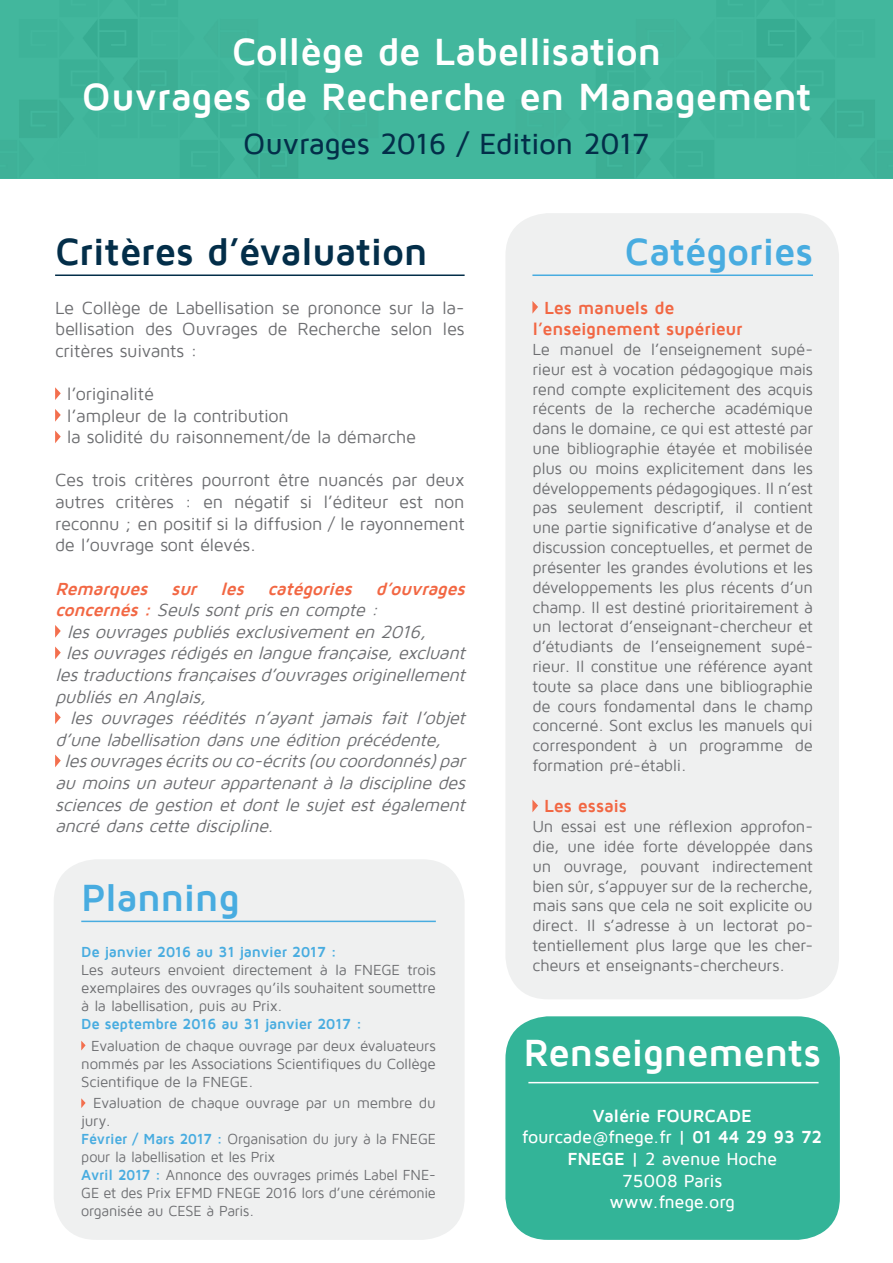
<style>
.page{position:relative;width:893px;height:1263px;background:#fff}
.page>*{position:absolute;margin:0;border:0;box-sizing:border-box;transform-origin:0 0}
.t1{font:700 39px "Maven Pro";letter-spacing:-.015em;color:#fff}
.t2{font:700 39px "Maven Pro";letter-spacing:-.015em;color:#032e49}
.t3{font:700 39px "Maven Pro";letter-spacing:-.015em;color:#48ace0}
.t4{font:500 30px "Maven Pro";letter-spacing:-.015em;color:#032e49}
.t5{font:italic 18px/21.6px "Maven Pro";color:#6c6d70;text-align:justify}
.t6{font:18px/21.6px "Maven Pro";letter-spacing:-.015em;color:#6c6d70;text-align:justify}
.t7{font:500 18px "Maven Pro";letter-spacing:-.01em;color:#fff}
.t8{font:italic 700 18px/21.6px "Maven Pro";color:#f26743}
.t9{font:700 18px "Maven Pro";letter-spacing:-.015em;color:#f26743}
.t10{font:700 18px "Maven Pro";letter-spacing:-.01em;color:#fff}
.t11{font:16.5px/19.8px "Maven Pro";letter-spacing:-.015em;color:#6c6d70;text-align:justify}
.t12{font:15px/18px "Maven Pro";letter-spacing:-.015em;color:#6c6d70}
.t13{font:15px/18px "Maven Pro";letter-spacing:-.015em;color:#6c6d70;scale:.96 1}
.s1{font-weight:400;color:#6c6d70}
.s2{font-weight:700;color:#48ace0}
.s3{font-weight:700}
</style>
<div class="page">
<img style="left:0;top:0;width:893px;height:179px">
<svg style="left:55px;top:387px;width:6px;height:13px"></svg>
<svg style="left:55px;top:409px;width:6px;height:13px"></svg>
<svg style="left:55px;top:430px;width:6px;height:13px"></svg>
<svg style="left:55px;top:625px;width:6px;height:13px"></svg>
<svg style="left:55px;top:646px;width:6px;height:13px"></svg>
<svg style="left:55px;top:711px;width:6px;height:13px"></svg>
<svg style="left:55px;top:754px;width:6px;height:13px"></svg>
<hr style="left:55px;top:274px;width:410px;height:2px;background:#032e49">
<div style="left:505px;top:213px;width:334px;height:786px;background:#eff0f0;border-radius:43px"></div>
<hr style="left:532px;top:274px;width:281px;height:2px;background:#48ace0">
<svg style="left:532px;top:301px;width:6px;height:13px"></svg>
<svg style="left:532px;top:799px;width:6px;height:13px"></svg>
<div style="left:54px;top:859px;width:411px;height:381px;background:#eff0f0;border-radius:43px"></div>
<hr style="left:81px;top:921px;width:355px;height:1px;background:#48ace0">
<svg style="left:81px;top:1041px;width:5px;height:9px"></svg>
<svg style="left:81px;top:1098px;width:5px;height:10px"></svg>
<div style="left:505px;top:1016px;width:335px;height:224px;background:#33b498;border-radius:43px"></div>
<hr style="left:528px;top:1082px;width:291px;height:1px;background:#fff">
<p class="t1" style="left:232px;top:31px;width:432px">Collège de Labellisation</p>
<p class="t1" style="left:82px;top:76px;width:731px">Ouvrages de Recherche en Management</p>
<p class="t4" style="left:243px;top:128px;width:408px">Ouvrages 2016 / Edition 2017</p>
<p class="t2" style="left:55px;top:231px;width:374px">Critères d’évaluation</p>
<p class="t6" style="left:55px;top:297px;width:411px">Le Collège de Labellisation se prononce sur la la&shy;bellisation des Ouvrages de Recherche selon les critères suivants :</p>
<p class="t6" style="left:67px;top:383px;width:89px">l’originalité</p>
<p class="t6" style="left:67px;top:405px;width:224px">l’ampleur de la contribution</p>
<p class="t6" style="left:67px;top:427px;width:351px">la solidité du raisonnement/de la démarche</p>
<p class="t6" style="left:55px;top:470px;width:411px">Ces trois critères pourront être nuancés par deux autres critères : en négatif si l’éditeur est non reconnu ; en positif si la diffusion / le rayonnement de l’ouvrage sont élevés.</p>
<p class="t8" style="left:55px;top:578px;width:416px">Remarques sur les catégories d’ouvrages concernés:<span class="s1">Seulssontprisen compte :</span></p>
<p class="t5" style="left:67px;top:621px;width:366px">lesouvragespubliésexclusivementen 2016,</p>
<p class="t5" style="left:55px;top:643px;width:416px;text-indent:11px">lesouvragesrédigésen langue française,excluant lestraductionsfrançaisesd’ouvragesoriginellement publiésen Anglais,</p>
<p class="t5" style="left:55px;top:707px;width:416px;text-indent:15px">les ouvrages réédités n’ayant jamais fait l’objet d’une labellisation dansune édition précédente,</p>
<p class="t5" style="left:55px;top:751px;width:416px;text-indent:9px">lesouvragesécritsou co-écrits(ou coordonnés)par au moinsun auteurappartenantà la discipline des sciences de gestion et dont le sujet est également ancré danscette discipline.</p>
<p class="t3" style="left:81px;top:877px;width:160px">Planning</p>
<p class="t12" style="left:81px;top:943px;width:356px"><span class="s2">De janvier 2016 au 31 janvier 2017 :<br></span>Les auteurs envoient directement à la FNEGE trois exemplaires des ouvrages qu’ils souhaitent soumettre à la labellisation, puis au Prix.</p>
<p class="t12" style="left:91px;top:1013px;width:346px;line-height:21.6px;text-indent:-10px"><span class="s2">De septembre 2016 au 31 janvier 2017 :<br></span>Evaluation de chaque ouvrage par deux évaluateurs</p>
<p class="t12" style="left:81px;top:1055px;width:356px">nommés par les Associations Scientifiques du Collège<br>Scientifique de la FNEGE.</p>
<p class="t12" style="left:81px;top:1094px;width:356px;text-indent:12px">Evaluation de chaque ouvrage par un membre du jury.</p>
<p class="t13" style="left:81px;top:1130px;width:371px"><span class="s2">Février / Mars 2017 :</span> Organisation du jury à la FNEGE pour la labellisation et les Prix</p>
<p class="t13" style="left:81px;top:1166px;width:371px;text-align:justify"><span class="s2">Avril 2017 :</span> Annonce des ouvrages primés Label FNE-GE et des Prix EFMD FNEGE 2016 lors d’une cérémonie organisée au CESE à Paris.</p>
<p class="t3" style="left:625px;top:231px;width:190px">Catégories</p>
<p class="t9" style="left:544px;top:298px;width:132px">Les manuels de</p>
<p class="t9" style="left:532px;top:320px;width:212px">l’enseignement supérieur</p>
<p class="t11" style="left:532px;top:340px;width:282px">Le manuel de l’enseignement supé&shy;rieur est à vocation pédagogique mais rend compte explicitement des acquis récents de la recherche académique dans le domaine, ce qui est attesté par une bibliographie étayée et mobilisée plus ou moins explicitement dans les développements pédagogiques. Il n’est pas seulement descriptif, il contient une partie significative d’analyse et de discussion conceptuelles, et permet de présenter les grandes évolutions et les développements les plus récents d’un champ. Il est destiné prioritairement à un lectorat d’enseignant-chercheur et d’étudiants de l’enseignement supé&shy;rieur. Il constitue une référence ayant toute sa place dans une bibliographie de cours fondamental dans le champ concerné. Sont exclus les manuels qui correspondent à un programme de formation pré-établi.</p>
<p class="t9" style="left:544px;top:797px;width:84px">Les essais</p>
<p class="t11" style="left:532px;top:817px;width:282px">Un essai est une réflexion approfon&shy;die, une idée forte développée dans un ouvrage, pouvant indirectement bien sûr, s’appuyer sur de la recherche, mais sans que cela ne soit explicite ou direct. Il s’adresse à un lectorat po&shy;tentiellement plus large que les cher&shy;cheurs et enseignants-chercheurs.</p>
<p class="t1" style="left:523px;top:1032px;width:299px">Renseignements</p>
<p class="t10" style="left:593px;top:1106px;width:160px">Valérie FOURCADE</p>
<p class="t7" style="left:522px;top:1128px;width:302px">fourcade@fnege.fr | <span class="s3">01 44 29 93 72</span></p>
<p class="t7" style="left:567px;top:1149px;width:211px"><span class="s3">FNEGE</span> | 2 avenue Hoche</p>
<p class="t7" style="left:622px;top:1171px;width:101px">75008 Paris</p>
<p class="t7" style="left:610px;top:1192px;width:127px">www.fnege.org</p>
</div>
